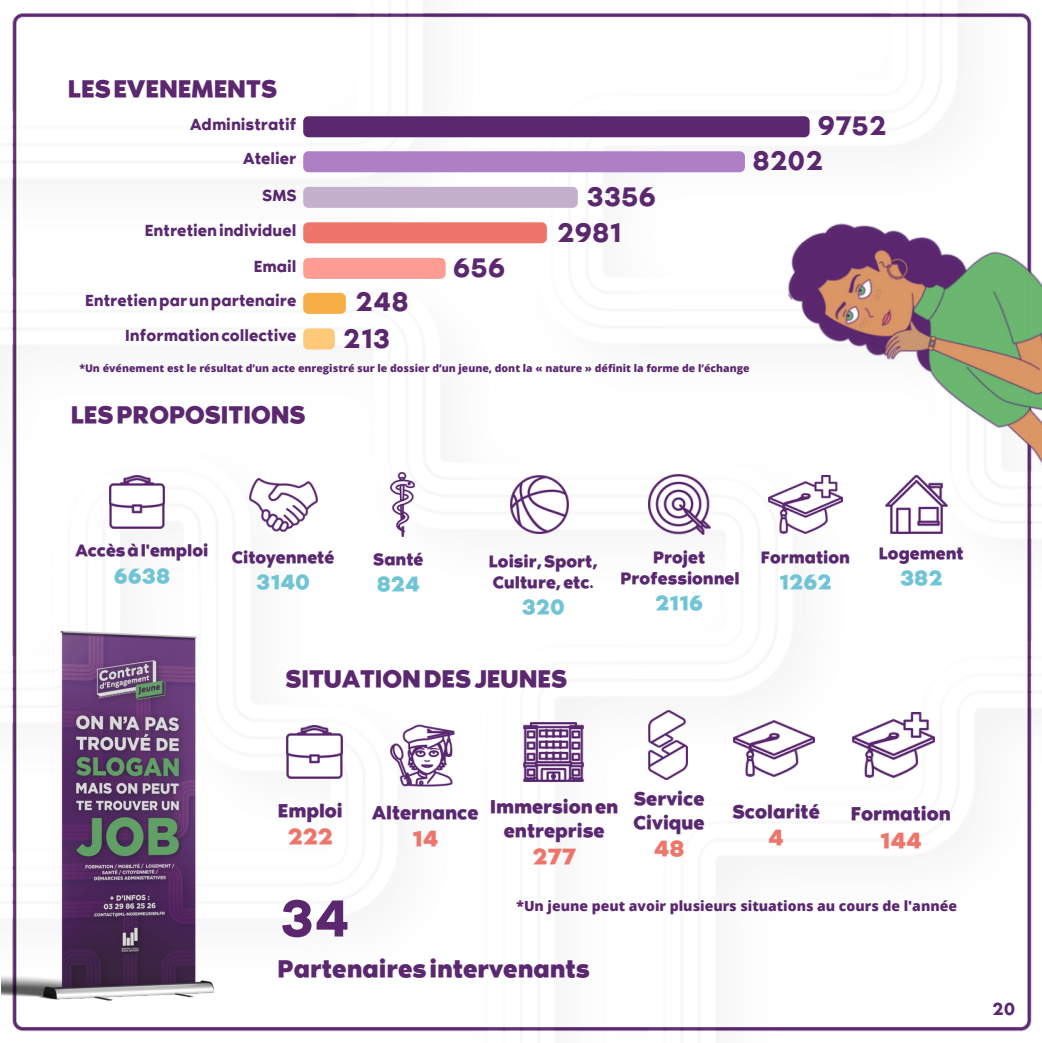
<style>
.page{position:relative;width:1042px;height:1043px;background:#fff}
.page>*{position:absolute;margin:0;border:0;box-sizing:border-box;transform-origin:0 0}
.t1{font:69.12px "RTL Media Pro Regular";color:#5b2870}
.t2{font:35px "RTL Media Pro Regular";color:#5b2870}
.t3{font:30.62px "RTL Media Pro Medium";color:#5b2870}
.t4{font:28px "RTL Media Pro Medium";color:#ed756a}
.t5{font:28px "RTL Media Pro Medium";color:#ed756b}
.t6{font:26.25px "RTL Media Pro Medium";color:#6fc4d5}
.t7{font:23.62px/23.6px "RTL Media Pro Medium";color:#5a2870}
.t8{font:22.75px "RTL Media Pro Regular";color:#5b2870}
.t9{font:21px "RTL Media Pro Regular";color:#5a2870}
.t10{font:21px/21px "RTL Media Pro Medium";color:#5a2870}
.t11{font:800 14px "Open Sans";color:#5b2870}
.t12{font:800 10.5px "Open Sans";color:#5b2870}
</style>
<div class="page">
<img style="left:1px;top:13px;width:1031px;height:1019px">
<img style="left:391px;top:472px;width:23px;height:64px">
<img style="left:389px;top:722px;width:76px;height:68px">
<img style="left:249px;top:478px;width:68px;height:53px">
<img style="left:287px;top:725px;width:55px;height:53px">
<img style="left:109px;top:475px;width:55px;height:53px">
<img style="left:733px;top:720px;width:81px;height:56px">
<img style="left:510px;top:475px;width:58px;height:58px">
<img style="left:648px;top:710px;width:39px;height:69px">
<img style="left:851px;top:712px;width:83px;height:65px">
<img style="left:523px;top:722px;width:60px;height:59px">
<img style="left:648px;top:474px;width:62px;height:60px">
<div style="left:303px;top:151px;width:441px;height:21px;background:#ae7fc4;border-radius:5px"></div>
<div style="left:303px;top:293px;width:43px;height:21px;background:#f8b046;border-radius:5px"></div>
<div style="left:303px;top:116px;width:506px;height:21px;background:#5b2870;border-radius:5px"></div>
<div style="left:303px;top:258px;width:142px;height:21px;background:#ff9c94;border-radius:5px"></div>
<div style="left:303px;top:187px;width:274px;height:21px;background:#c4b0cd;border-radius:5px"></div>
<div style="left:303px;top:328px;width:32px;height:21px;background:#ffc97a;border-radius:5px"></div>
<div style="left:303px;top:222px;width:243px;height:21px;background:#ed756a;border-radius:5px"></div>
<img style="left:2px;top:576px;width:247px;height:456px">
<img style="left:768px;top:129px;width:273px;height:459px">
<p class="t3" style="left:68px;top:76px;width:211px">LESEVENEMENTS</p>
<p class="t9" style="left:190px;top:115px;width:108px">Administratif</p>
<p class="t2" style="left:817px;top:111px;width:71px">9752</p>
<p class="t9" style="left:243px;top:150px;width:55px">Atelier</p>
<p class="t9" style="left:262px;top:186px;width:36px">SMS</p>
<p class="t2" style="left:586px;top:182px;width:71px">3356</p>
<p class="t2" style="left:752px;top:146px;width:72px">8202</p>
<p class="t9" style="left:145px;top:222px;width:153px">Entretienindividuel</p>
<p class="t2" style="left:556px;top:217px;width:67px">2981</p>
<p class="t9" style="left:253px;top:257px;width:44px">Email</p>
<p class="t2" style="left:452px;top:252px;width:54px">656</p>
<p class="t9" style="left:85px;top:291px;width:213px">Entretienparunpartenaire</p>
<p class="t9" style="left:125px;top:326px;width:173px">Informationcollective</p>
<p class="t2" style="left:355px;top:287px;width:55px">248</p>
<p class="t2" style="left:343px;top:323px;width:49px">213</p>
<p class="t12" style="left:79px;top:361px;width:671px">*Un événement est le résultat d’un acte enregistré sur le dossier d’un jeune, dont la « nature » définit la forme de l’échange</p>
<p class="t3" style="left:71px;top:401px;width:236px">LESPROPOSITIONS</p>
<p class="t10" style="left:75px;top:541px;width:134px">Accèsàl'emploi</p>
<p class="t6" style="left:114px;top:564px;width:58px">6638</p>
<p class="t10" style="left:232px;top:548px;width:104px">Citoyenneté</p>
<p class="t6" style="left:256px;top:570px;width:55px">3140</p>
<p class="t10" style="left:373px;top:550px;width:52px">Santé</p>
<p class="t6" style="left:377px;top:572px;width:45px">824</p>
<p class="t10" style="left:488px;top:552px;width:110px">Loisir,Sport,<br>Culture,etc.</p>
<p class="t6" style="left:521px;top:595px;width:45px">320</p>
<p class="t3" style="left:285px;top:665px;width:283px">SITUATIONDESJEUNES</p>
<p class="t10" style="left:653px;top:548px;width:54px">Projet</p>
<p class="t10" style="left:620px;top:569px;width:120px">Professionnel</p>
<p class="t6" style="left:655px;top:591px;width:50px">2116</p>
<p class="t10" style="left:760px;top:548px;width:90px">Formation</p>
<p class="t6" style="left:779px;top:570px;width:54px">1262</p>
<p class="t10" style="left:878px;top:544px;width:86px">Logement</p>
<p class="t6" style="left:899px;top:566px;width:44px">382</p>
<p class="t7" style="left:278px;top:800px;width:66px">Emploi</p>
<p class="t4" style="left:288px;top:824px;width:47px">222</p>
<p class="t1" style="left:280px;top:887px;width:72px">34</p>
<p class="t7" style="left:372px;top:802px;width:108px">Alternance</p>
<p class="t5" style="left:412px;top:826px;width:28px">14</p>
<p class="t7" style="left:490px;top:796px;width:130px;text-align:center">Immersionen entreprise</p>
<p class="t4" style="left:532px;top:844px;width:45px">277</p>
<p class="t7" style="left:633px;top:788px;width:73px">Service<br>Civique</p>
<p class="t4" style="left:653px;top:836px;width:32px">48</p>
<p class="t7" style="left:732px;top:801px;width:89px">Scolarité</p>
<p class="t5" style="left:768px;top:825px;width:17px">4</p>
<p class="t7" style="left:850px;top:803px;width:101px">Formation</p>
<p class="t4" style="left:879px;top:827px;width:44px">144</p>
<p class="t11" style="left:516px;top:895px;width:442px">*Un jeune peut avoir plusieurs situations au cours de l'année</p>
<p class="t3" style="left:277px;top:954px;width:314px">Partenairesintervenants</p>
<p class="t8" style="left:991px;top:998px;width:25px">20</p>
</div>
